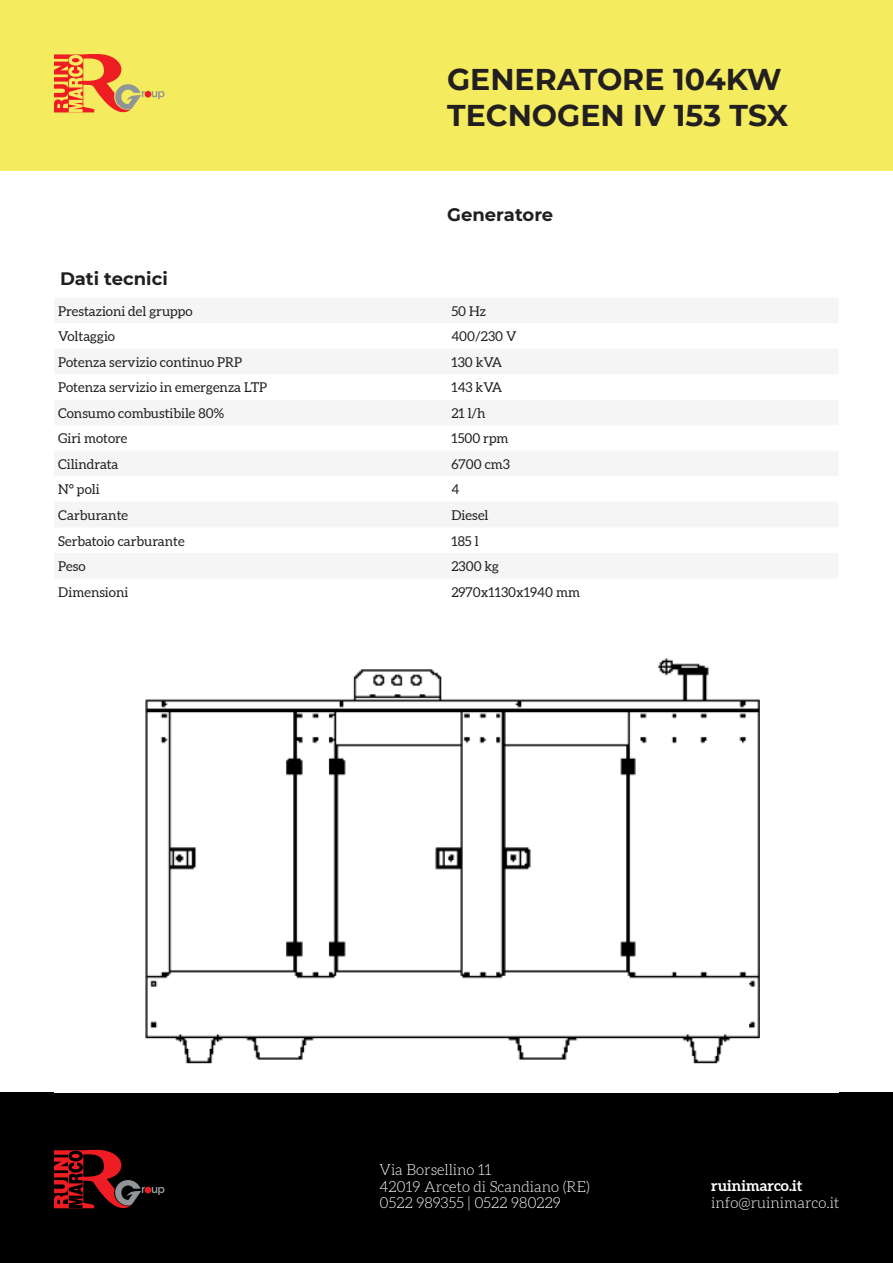
<style>
.page{position:relative;width:893px;height:1263px;background:#fff}
.page>*{position:absolute;margin:0;border:0;box-sizing:border-box;transform-origin:0 0}
.t1{font:700 30px/36px "Montserrat";color:#231f20}
.t2{font:700 18px "Montserrat";color:#231f20}
.t3{font:300 15px/16.5px "Aleo";color:#fff}
.t4{font:700 15px "Aleo";color:#fff}
.t5{font:13.5px "Aleo";color:#231f20}
</style>
<div class="page">
<div style="left:0;top:0;width:893px;height:170px;background:#f4ec5e"></div>
<div style="left:0;top:1093px;width:893px;height:170px;background:#000001"></div>
<svg style="left:152px;top:91px;width:13px;height:8px"></svg>
<div style="left:145px;top:91px;width:6px;height:7px;background:#ee1d23;border-radius:50%"></div>
<svg style="left:54px;top:54px;width:91px;height:59px"></svg>
<svg style="left:54px;top:1150px;width:111px;height:59px"></svg>
<img style="left:145px;top:658px;width:615px;height:406px">
<p class="t1" style="left:447px;top:60px;width:343px">GENERATORE 104KW<br>TECNOGEN IV 153 TSX</p>
<p class="t2" style="left:447px;top:202px;width:108px">Generatore</p>
<p class="t2" style="left:60px;top:266px;width:109px">Dati tecnici</p>
<p class="t5" style="left:58px;top:303px;width:136px">Prestazioni del gruppo</p>
<p class="t5" style="left:451px;top:303px;width:36px">50 Hz</p>
<p class="t5" style="left:58px;top:329px;width:58px">Voltaggio</p>
<p class="t5" style="left:451px;top:329px;width:67px">400/230 V</p>
<p class="t5" style="left:58px;top:354px;width:185px">Potenza servizio continuo PRP</p>
<p class="t5" style="left:451px;top:354px;width:52px">130 kVA</p>
<p class="t5" style="left:58px;top:380px;width:210px">Potenza servizio in emergenza LTP</p>
<p class="t5" style="left:451px;top:380px;width:52px">143 kVA</p>
<p class="t5" style="left:58px;top:405px;width:167px">Consumo combustibile 80%</p>
<p class="t5" style="left:451px;top:405px;width:36px">21 l/h</p>
<p class="t5" style="left:58px;top:431px;width:71px">Giri motore</p>
<p class="t5" style="left:451px;top:431px;width:59px">1500 rpm</p>
<p class="t5" style="left:58px;top:456px;width:62px">Cilindrata</p>
<p class="t5" style="left:451px;top:456px;width:60px">6700 cm3</p>
<p class="t5" style="left:58px;top:482px;width:43px">N° poli</p>
<p class="t5" style="left:451px;top:482px;width:9px">4</p>
<p class="t5" style="left:58px;top:507px;width:71px">Carburante</p>
<p class="t5" style="left:451px;top:507px;width:39px">Diesel</p>
<p class="t5" style="left:58px;top:533px;width:128px">Serbatoio carburante</p>
<p class="t5" style="left:451px;top:533px;width:29px">185 l</p>
<p class="t5" style="left:58px;top:558px;width:29px">Peso</p>
<p class="t5" style="left:451px;top:558px;width:49px">2300 kg</p>
<p class="t5" style="left:58px;top:584px;width:72px">Dimensioni</p>
<p class="t5" style="left:451px;top:584px;width:130px">2970x1130x1940 mm</p>
<p class="t3" style="left:380px;top:1163px;width:212px">Via Borsellino 11<br>42019 Arceto di Scandiano (RE)<br>0522 989355 | 0522 980229</p>
<p class="t4" style="left:711px;top:1176px;width:93px">ruinimarco.it</p>
<p class="t3" style="left:711px;top:1195px;width:130px">info@ruinimarco.it</p>
</div>
